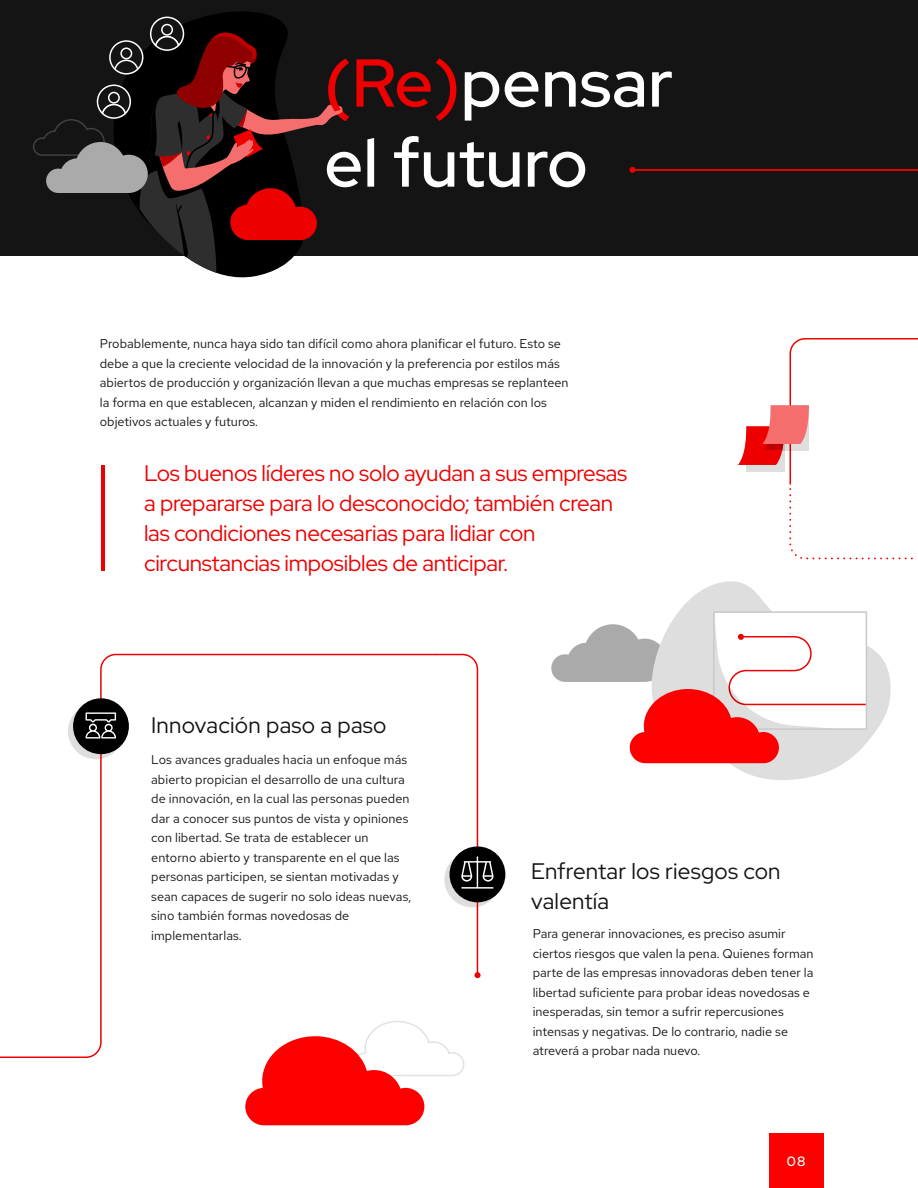
<style>
.page{position:relative;width:918px;height:1188px;background:#fff}
.page>*{position:absolute;margin:0;border:0;box-sizing:border-box;transform-origin:0 0}
.t1{font:500 67.5px/80.1px "Red Hat Display";letter-spacing:.005em;color:#fff}
.t2{font:22.5px/30px "Red Hat Display";letter-spacing:-.01em;color:#e00}
.t3{font:22.5px/30px "Red Hat Display";letter-spacing:.01em;color:#141414}
.t4{font:500 13.5px "Red Hat Display";color:#fff}
.t5{font:12.75px/19.5px "Red Hat Text";color:#141414}
.s1{color:#e00}
</style>
<div class="page">
<div style="left:0;top:0;width:918px;height:256px;background:#141414"></div>
<svg style="left:650px;top:581px;width:241px;height:199px"></svg>
<svg style="left:150px;top:11px;width:138px;height:20px;fill:#000"></svg>
<svg style="left:151px;top:17px;width:32px;height:33px"></svg>
<div style="left:162px;top:25px;width:10px;height:10px;background:#141414;border-radius:50%"></div>
<div style="left:161px;top:24px;width:12px;height:12px;border:2px solid #fff;border-radius:50%"></div>
<div style="left:150px;top:17px;width:34px;height:34px;border:2px solid #fff;border-radius:50%"></div>
<div style="left:769px;top:1133px;width:55px;height:55px;background:#fc0000"></div>
<svg style="left:0;top:653px;width:434px;height:405px"></svg>
<div style="left:73px;top:698px;width:56px;height:56px;background:#000;border-radius:50%"></div>
<div style="left:450px;top:846px;width:55px;height:56px;background:#000;border-radius:50%"></div>
<svg style="left:245px;top:1020px;width:220px;height:105px"></svg>
<hr style="left:102px;top:465px;width:3px;height:105px;background:#e00">
<svg style="left:551px;top:612px;width:316px;height:151px"></svg>
<svg style="left:33px;top:31px;width:316px;height:247px"></svg>
<svg style="left:738px;top:338px;width:180px;height:222px"></svg>
<hr style="left:634px;top:169px;width:284px;height:2px;background:#e00">
<svg style="left:629px;top:167px;width:6px;height:6px"></svg>
<svg style="left:86px;top:712px;width:30px;height:27px"></svg>
<svg style="left:434px;top:653px;width:60px;height:325px"></svg>
<h1 class="t1" style="left:324px;top:42px;width:350px"><span class="s1">(Re)</span>pensar el futuro</h1>
<p class="t5" style="left:100px;top:334px;width:470px">Probablemente, nunca haya sido tan difícil como ahora planificar el futuro. Esto se debe a que la creciente velocidad de la innovación y la preferencia por estilos más abiertos de producción y organización llevan a que muchas empresas se replanteen la forma en que establecen, alcanzan y miden el rendimiento en relación con los objetivos actuales y futuros.</p>
<h2 class="t2" style="left:144px;top:457px;width:485px">Los buenos líderes no solo ayudan a sus empresas a prepararse para lo desconocido; también crean las condiciones necesarias para lidiar con circunstancias imposibles de anticipar.</h2>
<h2 class="t3" style="left:151px;top:710px;width:237px">Innovación paso a paso</h2>
<p class="t5" style="left:151px;top:750px;width:261px">Los avances graduales hacia un enfoque más abierto propician el desarrollo de una cultura de innovación, en la cual las personas pueden dar a conocer sus puntos de vista y opiniones con libertad. Se trata de establecer un entorno abierto y transparente en el que las personas participen, se sientan motivadas y sean capaces de sugerir no solo ideas nuevas, sino también formas novedosas de implementarlas.</p>
<h2 class="t3" style="left:531px;top:856px;width:251px">Enfrentar los riesgos con valentía</h2>
<p class="t5" style="left:533px;top:924px;width:282px">Para generar innovaciones, es preciso asumir ciertos riesgos que valen la pena. Quienes forman parte de las empresas innovadoras deben tener la libertad suficiente para probar ideas novedosas e inesperadas, sin temor a sufrir repercusiones intensas y negativas. De lo contrario, nadie se atreverá a probar nada nuevo.</p>
<p class="t4" style="left:787px;top:1153px;width:20px">08</p>
</div>
